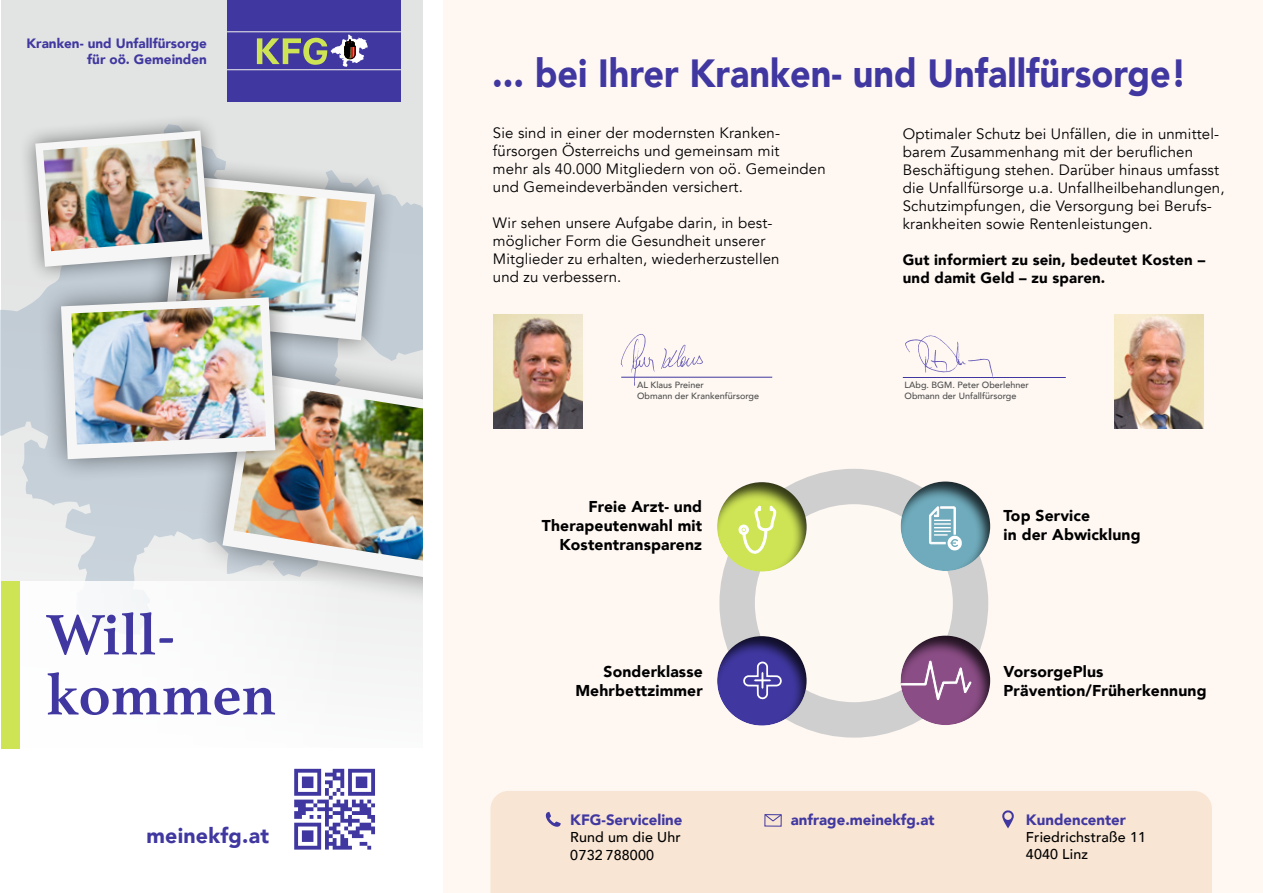
<style>
.page{position:relative;width:1263px;height:893px;background:#fff}
.page>*{position:absolute;margin:0;border:0;box-sizing:border-box;transform-origin:0 0}
.t1{font:700 60px/60px "Athelas";color:#4038a0}
.t2{font:900 39.3px "Avenir";color:#4038a0;scale:.92 1}
.t3{font:900 21.3px "Avenir";letter-spacing:.01em;color:#4038a0}
.t4{font:900 15.75px/18.8px "Avenir";letter-spacing:.01em;color:#000;text-align:right}
.t5{font:15px/18px "Avenir";letter-spacing:.01em;color:#000}
.t6{font:900 15px/18px "Avenir";letter-spacing:.01em;color:#000}
.t7{font:900 15px "Avenir";color:#4038a0}
.t8{font:500 14.25px/18px "Avenir";letter-spacing:.01em;color:#000}
.t9{font:900 13.5px/16.2px "Avenir";color:#4038a0;text-align:right}
.t10{font:500 9px/10.8px "Avenir";color:#4e4e4d}
</style>
<div class="page">
<svg style="left:1px;top:0;width:422px;height:678px;background:#e3e4e4"></svg>
<svg style="left:0;top:124px;width:423px;height:510px;background:#d8dde1"></svg>
<div style="left:145px;top:155px;width:251px;height:206px;background:#000;opacity:.5"></div>
<div style="left:195px;top:345px;width:318px;height:265px;background:#000;opacity:.5"></div>
<svg style="left:222px;top:372px;width:202px;height:211px"></svg>
<img style="left:233px;top:382px;width:191px;height:182px">
<div style="left:38px;top:274px;width:261px;height:209px;background:#000;opacity:.5"></div>
<div style="left:227px;top:0;width:173px;height:102px;background:#4038a0"></div>
<hr style="left:227px;top:31px;width:174px;height:1px;background:#ececec">
<hr style="left:227px;top:69px;width:174px;height:1px;background:#ececec">
<svg style="left:257px;top:34px;width:111px;height:33px"></svg>
<svg style="left:294px;top:769px;width:81px;height:81px"></svg>
<div style="left:2px;top:581px;width:345px;height:167px;background:#fff"></div>
<div style="left:1px;top:581px;width:18px;height:167px;background:#cee455"></div>
<div style="left:18px;top:113px;width:209px;height:171px;background:#000;opacity:.5"></div>
<img style="left:35px;top:131px;width:340px;height:328px">
<img style="left:43px;top:138px;width:159px;height:113px">
<div style="left:443px;top:0;width:820px;height:893px;background:#fef7f2"></div>
<div style="left:719px;top:469px;width:269px;height:269px;border:35px solid #cfcfcf;border-radius:50%"></div>
<div style="left:715px;top:481px;width:93px;height:91px;background:#000;opacity:.75"></div>
<svg style="left:738px;top:506px;width:38px;height:48px"></svg>
<div style="left:715px;top:635px;width:93px;height:91px;background:#000;opacity:.75"></div>
<svg style="left:743px;top:662px;width:38px;height:37px"></svg>
<div style="left:898px;top:634px;width:93px;height:92px;background:#000;opacity:.75"></div>
<div style="left:898px;top:480px;width:93px;height:92px;background:#000;opacity:.75"></div>
<svg style="left:929px;top:506px;width:33px;height:45px"></svg>
<hr style="left:621px;top:377px;width:151px;height:1px;background:#4038a0">
<svg style="left:661px;top:345px;width:42px;height:24px"></svg>
<svg style="left:621px;top:334px;width:33px;height:52px"></svg>
<hr style="left:903px;top:377px;width:163px;height:1px;background:#4038a0">
<svg style="left:905px;top:335px;width:89px;height:44px"></svg>
<img style="left:1115px;top:315px;width:89px;height:113px">
<img style="left:493px;top:315px;width:89px;height:113px">
<div style="left:424px;top:0;width:19px;height:893px;background:#fff"></div>
<div style="left:490px;top:791px;width:722px;height:102px;background:#f9e5d3"></div>
<svg style="left:546px;top:812px;width:15px;height:15px"></svg>
<svg style="left:764px;top:813px;width:18px;height:9px"></svg>
<svg style="left:1002px;top:810px;width:12px;height:18px"></svg>
<p class="t9" style="left:26px;top:35px;width:182px">Kranken- und Unfallfürsorge für oö. Gemeinden</p>
<h1 class="t1" style="left:46px;top:603px;width:232px">Will&shy;kommen</h1>
<h3 class="t3" style="left:147px;top:817px;width:124px">meinekfg.at</h3>
<h2 class="t2" style="left:492px;top:40px;width:756px">... bei Ihrer Kranken- und Unfallfürsorge!</h2>
<p class="t5" style="left:903px;top:125px;width:323px">Optimaler Schutz bei Unfällen, die in unmittel&shy;barem Zusammenhang mit der beruflichen Beschäftigung stehen. Darüber hinaus umfasst die Unfallfürsorge u.a. Unfallheilbehandlungen, Schutzimpfungen, die Versorgung bei Berufs&shy;krankheiten sowie Rentenleistungen.</p>
<p class="t6" style="left:903px;top:251px;width:304px">Gut informiert zu sein, bedeutet Kosten – und damit Geld – zu sparen.</p>
<p class="t5" style="left:493px;top:124px;width:334px">Sie sind in einer der modernsten Kranken&shy;fürsorgen Österreichs und gemeinsam mit<br>mehr als 40.000 Mitgliedern von oö. Gemeinden und Gemeindeverbänden versichert.</p>
<p class="t5" style="left:493px;top:214px;width:288px">Wir sehen unsere Aufgabe darin, in best&shy;möglicher Form die Gesundheit unserer Mitglieder zu erhalten, wiederherzustellen und zu verbessern.</p>
<p class="t10" style="left:637px;top:379px;width:124px">AL Klaus Preiner<br>Obmann der Krankenfürsorge</p>
<p class="t10" style="left:904px;top:379px;width:126px">LAbg. BGM. Peter Oberlehner<br>Obmann der Unfallfürsorge</p>
<p class="t4" style="left:542px;top:497px;width:162px">Freie Arzt- und<br>Therapeutenwahl mit<br>Kostentransparenz</p>
<p class="t4" style="left:1003px;top:506px;width:138px;text-align:left">Top Service<br>in der Abwicklung</p>
<p class="t4" style="left:575px;top:662px;width:129px">Sonderklasse<br>Mehrbettzimmer</p>
<p class="t4" style="left:1003px;top:662px;width:205px;text-align:left">VorsorgePlus<br>Prävention/Früherkennung</p>
<p class="t7" style="left:570px;top:807px;width:114px">KFG-Serviceline</p>
<p class="t8" style="left:570px;top:827px;width:112px">Rund um die Uhr<br>0732 788000</p>
<p class="t7" style="left:791px;top:807px;width:145px">anfrage.meinekfg.at</p>
<p class="t7" style="left:1026px;top:807px;width:101px">Kundencenter</p>
<p class="t8" style="left:1026px;top:828px;width:122px;line-height:17.1px">Friedrichstraße 11<br>4040 Linz</p>
</div>
